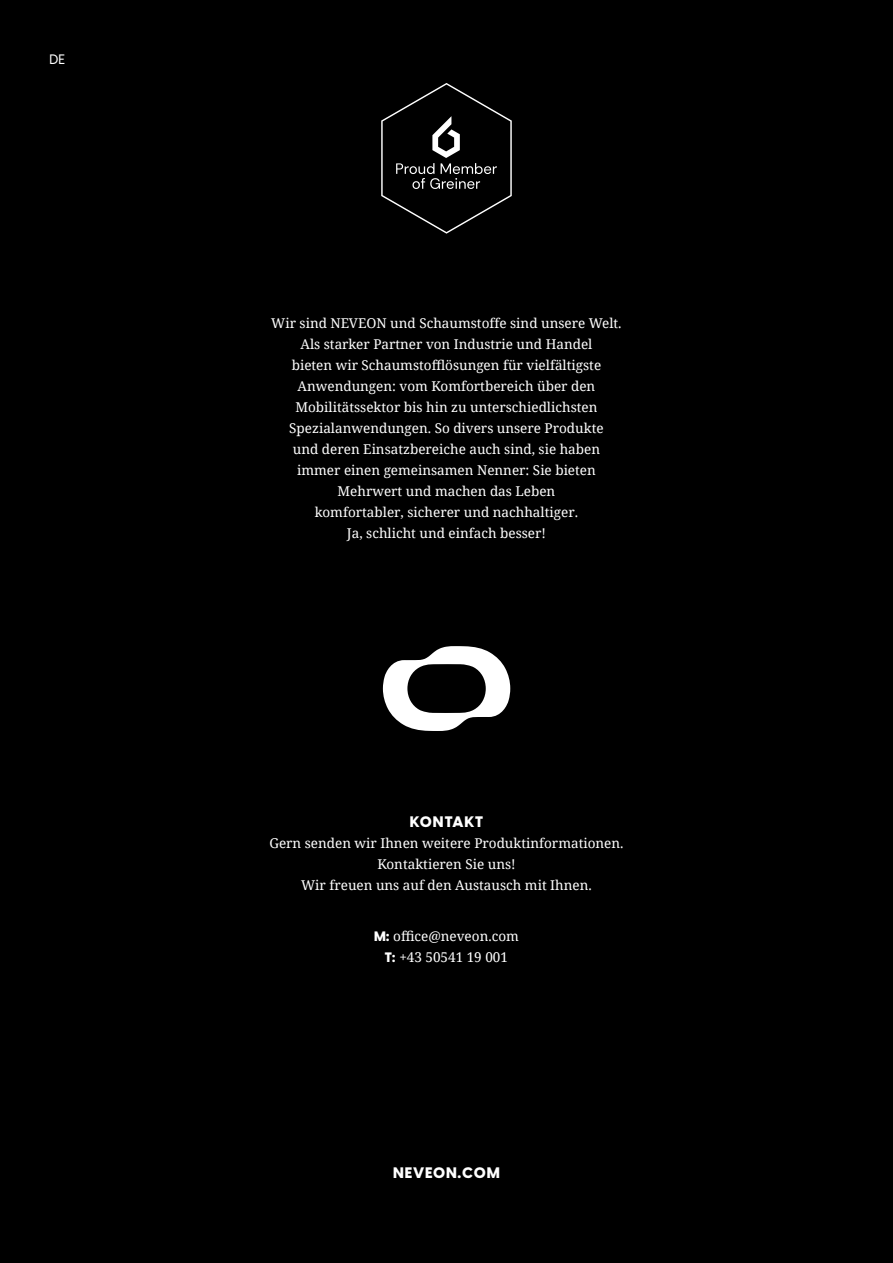
<style>
.page{position:relative;width:893px;height:1263px;background:#000}
.page>*{position:absolute;margin:0;border:0;box-sizing:border-box;transform-origin:0 0}
.t1{font:800 15px "Visby CF";letter-spacing:.06em;color:#fff}
.t2{font:13.5px/21px "Noto Serif";color:#fff;text-align:center}
.t3{font:500 13.5px "Visby CF";color:#fff}
.s1{font-family:"Visby CF";font-weight:800}
</style>
<div class="page">
<svg style="left:383px;top:646px;width:127px;height:85px"></svg>
<svg style="left:381px;top:83px;width:131px;height:151px"></svg>
<p class="t3" style="left:50px;top:51px;width:17px">DE</p>
<p class="t2" style="left:271px;top:312px;width:352px">Wir sind NEVEON und Schaumstoffe sind unsere Welt.<br>Als starker Partner von Industrie und Handel<br>bieten wir Schaumstofflösungen für vielfältigste Anwendungen: vom Komfortbereich über den Mobilitätssektor bis hin zu unterschiedlichsten Spezialanwendungen. So divers unsere Produkte<br>und deren Einsatzbereiche auch sind, sie haben immer einen gemeinsamen Nenner: Sie bieten Mehrwert und machen das Leben<br>komfortabler, sicherer und nachhaltiger.<br>Ja, schlicht und einfach besser!</p>
<p class="t1" style="left:410px;top:812px;width:75px">KONTAKT</p>
<p class="t2" style="left:269px;top:832px;width:356px">Gern senden wir Ihnen weitere Produktinformationen.<br>Kontaktieren Sie uns!<br>Wir freuen uns auf den Austausch mit Ihnen.</p>
<p class="t2" style="left:374px;top:925px;width:146px"><span class="s1">M:</span> office@neveon.com<br><span class="s1">T:</span> +43 50541 19 001</p>
<p class="t1" style="left:393px;top:1163px;width:108px">NEVEON.COM</p>
</div>
